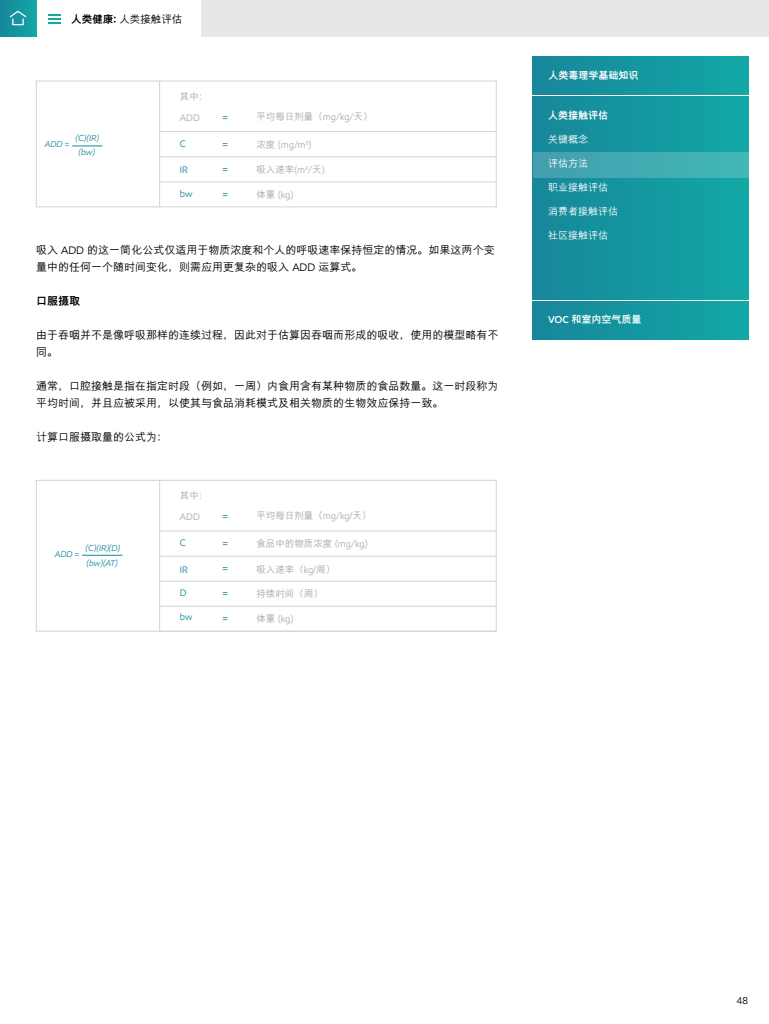
<style>
.page{position:relative;width:769px;height:1024px;background:#fff}
.page>*{position:absolute;margin:0;border:0;box-sizing:border-box;transform-origin:0 0}
.t1{font:500 11px/17px "M Hei PRC";color:#000}
.t2{font:800 11px "M Hei PRC";color:#000}
.t3{font:500 10.5px "M Hei PRC";color:#000}
.t4{font:800 10px "M Hei PRC";color:#fff}
.t5{font:500 10px "M Hei PRC";color:#fff}
.t6{font:10px "E Mprint";color:#000}
.t7{font:500 9.5px "M Hei PRC";color:#a7a9ac}
.t8{font:9.5px "E Mprint";color:#a7a9ac}
.t9{font:9.5px "E Mprint";letter-spacing:-.005em;color:#17879b}
.t10{font:500 9.5px "M Hei PRC";color:#17879b}
.t11{font:italic 8.5px "E Mprint";color:#17879b}
.s1{font-weight:800}
.s2{font-family:"E Mprint";font-weight:400}
.s3{font-family:"M Hei PRC";font-weight:500}
.s4{font-family:"E Mprint";font-weight:600}
</style>
<div class="page">
<div style="left:532px;top:96px;width:216px;height:204px;background:linear-gradient(to right,#17869a,#12a7a6)"></div>
<div style="left:532px;top:302px;width:216px;height:38px;background:linear-gradient(to right,#17869a,#12a7a6)"></div>
<div style="left:532px;top:56px;width:216px;height:38px;background:linear-gradient(to right,#17869a,#12a7a6)"></div>
<div style="left:155px;top:0;width:613px;height:36px;background:#e6e7e8"></div>
<div style="left:36px;top:0;width:164px;height:41px;background:#fff"></div>
<svg style="left:48px;top:14px;width:12px;height:10px"></svg>
<div style="left:0;top:0;width:36px;height:36px;background:linear-gradient(to right,#17879a,#12a6a5)"></div>
<div style="left:12px;top:18px;width:12px;height:7px;border:1px solid #fff"></div>
<svg style="left:9px;top:10px;width:18px;height:8px"></svg>
<div style="left:532px;top:152px;width:216px;height:25px;background:linear-gradient(to right,#449dae,#40b8b7)"></div>
<div style="left:36px;top:81px;width:460px;height:126px;border:1px solid #d1d3d4"></div>
<div style="left:36px;top:480px;width:460px;height:151px;border:1px solid #d1d3d4"></div>
<hr style="left:159px;top:81px;width:1px;height:126px;background:#d1d3d4">
<hr style="left:159px;top:480px;width:1px;height:151px;background:#d1d3d4">
<hr style="left:159px;top:131px;width:337px;height:1px;background:#d1d3d4">
<hr style="left:159px;top:531px;width:337px;height:1px;background:#d1d3d4">
<hr style="left:159px;top:157px;width:337px;height:1px;background:#d1d3d4">
<hr style="left:159px;top:556px;width:337px;height:1px;background:#d1d3d4">
<hr style="left:159px;top:182px;width:337px;height:1px;background:#d1d3d4">
<hr style="left:159px;top:581px;width:337px;height:1px;background:#d1d3d4">
<hr style="left:159px;top:606px;width:337px;height:1px;background:#d1d3d4">
<hr style="left:159px;top:631px;width:337px;height:1px;background:#d1d3d4">
<hr style="left:72px;top:146px;width:30px;height:1px;background:#17879a">
<hr style="left:82px;top:555px;width:40px;height:1px;background:#17879a">
<p class="t3" style="left:71px;top:13px;width:113px"><span class="s1">人类健康:</span> 人类接触评估</p>
<p class="t7" style="left:180px;top:91px;width:30px">其中：</p>
<p class="t8" style="left:180px;top:112px;width:21px">ADD</p>
<p class="t10" style="left:222px;top:112px;width:7px">=</p>
<p class="t7" style="left:256px;top:111px;width:118px">平均每日剂量（<span class="s2">mg/kg/</span>天）</p>
<p class="t11" style="left:76px;top:133px;width:25px">(C)(IR)</p>
<p class="t11" style="left:45px;top:139px;width:26px">ADD =</p>
<p class="t11" style="left:79px;top:147px;width:18px">(bw)</p>
<p class="t9" style="left:180px;top:138px;width:8px">C</p>
<p class="t10" style="left:222px;top:139px;width:7px">=</p>
<p class="t8" style="left:256px;top:139px;width:56px"><span class="s3">浓度</span> (mg/m<sup>3</sup>)</p>
<p class="t9" style="left:180px;top:164px;width:10px">IR</p>
<p class="t10" style="left:222px;top:164px;width:7px">=</p>
<p class="t7" style="left:256px;top:165px;width:70px">吸入速率<span class="s2">(m</span><sup>3</sup><span class="s2">/</span>天<span class="s2">)</span></p>
<p class="t9" style="left:180px;top:188px;width:14px">bw</p>
<p class="t10" style="left:222px;top:189px;width:7px">=</p>
<p class="t8" style="left:256px;top:189px;width:39px"><span class="s3">体重</span> (kg)</p>
<p class="t1" style="left:36px;top:242px;width:460px">吸入 <span class="s2">ADD</span> 的这一简化公式仅适用于物质浓度和个人的呼吸速率保持恒定的情况。如果这两个变量中的任何一个随时间变化，则需应用更复杂的吸入 <span class="s2">ADD</span> 运算式。</p>
<p class="t2" style="left:36px;top:295px;width:45px">口服摄取</p>
<p class="t1" style="left:36px;top:327px;width:463px">由于吞咽并不是像呼吸那样的连续过程，因此对于估算因吞咽而形成的吸收，使用的模型略有不同。</p>
<p class="t1" style="left:36px;top:378px;width:463px">通常，口腔接触是指在指定时段（例如，一周）内食用含有某种物质的食品数量。这一时段称为平均时间，并且应被采用，以使其与食品消耗模式及相关物质的生物效应保持一致。</p>
<p class="t1" style="left:36px;top:429px;width:134px">计算口服摄取量的公式为：</p>
<p class="t11" style="left:86px;top:542px;width:36px">(C)(IR)(D)</p>
<p class="t11" style="left:55px;top:548px;width:26px">ADD =</p>
<p class="t11" style="left:87px;top:557px;width:33px">(bw)(AT)</p>
<p class="t7" style="left:180px;top:491px;width:30px">其中：</p>
<p class="t8" style="left:180px;top:511px;width:21px">ADD</p>
<p class="t10" style="left:222px;top:511px;width:7px">=</p>
<p class="t7" style="left:256px;top:510px;width:116px">平均每日剂量（<span class="s2">mg/kg</span>/天）</p>
<p class="t9" style="left:180px;top:537px;width:8px">C</p>
<p class="t10" style="left:222px;top:538px;width:7px">=</p>
<p class="t7" style="left:256px;top:538px;width:113px">食品中的物质浓度 <span class="s2">(mg/kg)</span></p>
<p class="t9" style="left:180px;top:563px;width:10px">IR</p>
<p class="t10" style="left:222px;top:564px;width:7px">=</p>
<p class="t7" style="left:256px;top:564px;width:80px">吸入速率（<span class="s2">kg</span>/周）</p>
<p class="t9" style="left:180px;top:587px;width:8px">D</p>
<p class="t9" style="left:180px;top:611px;width:14px">bw</p>
<p class="t10" style="left:222px;top:589px;width:7px">=</p>
<p class="t10" style="left:222px;top:613px;width:7px">=</p>
<p class="t7" style="left:256px;top:589px;width:68px">持续时间（周）</p>
<p class="t8" style="left:256px;top:613px;width:39px"><span class="s3">体重</span> (kg)</p>
<p class="t4" style="left:548px;top:69px;width:94px">人类毒理学基础知识 »</p>
<p class="t4" style="left:548px;top:109px;width:64px">人类接触评估 »</p>
<p class="t5" style="left:548px;top:133px;width:41px">关键概念</p>
<p class="t5" style="left:548px;top:157px;width:41px">评估方法</p>
<p class="t5" style="left:548px;top:181px;width:61px">职业接触评估</p>
<p class="t5" style="left:548px;top:205px;width:71px">消费者接触评估</p>
<p class="t5" style="left:548px;top:229px;width:61px">社区接触评估</p>
<p class="t4" style="left:548px;top:314px;width:98px"><span class="s4">VOC</span> 和室内空气质量 »</p>
<p class="t6" style="left:736px;top:994px;width:13px">48</p>
</div>
